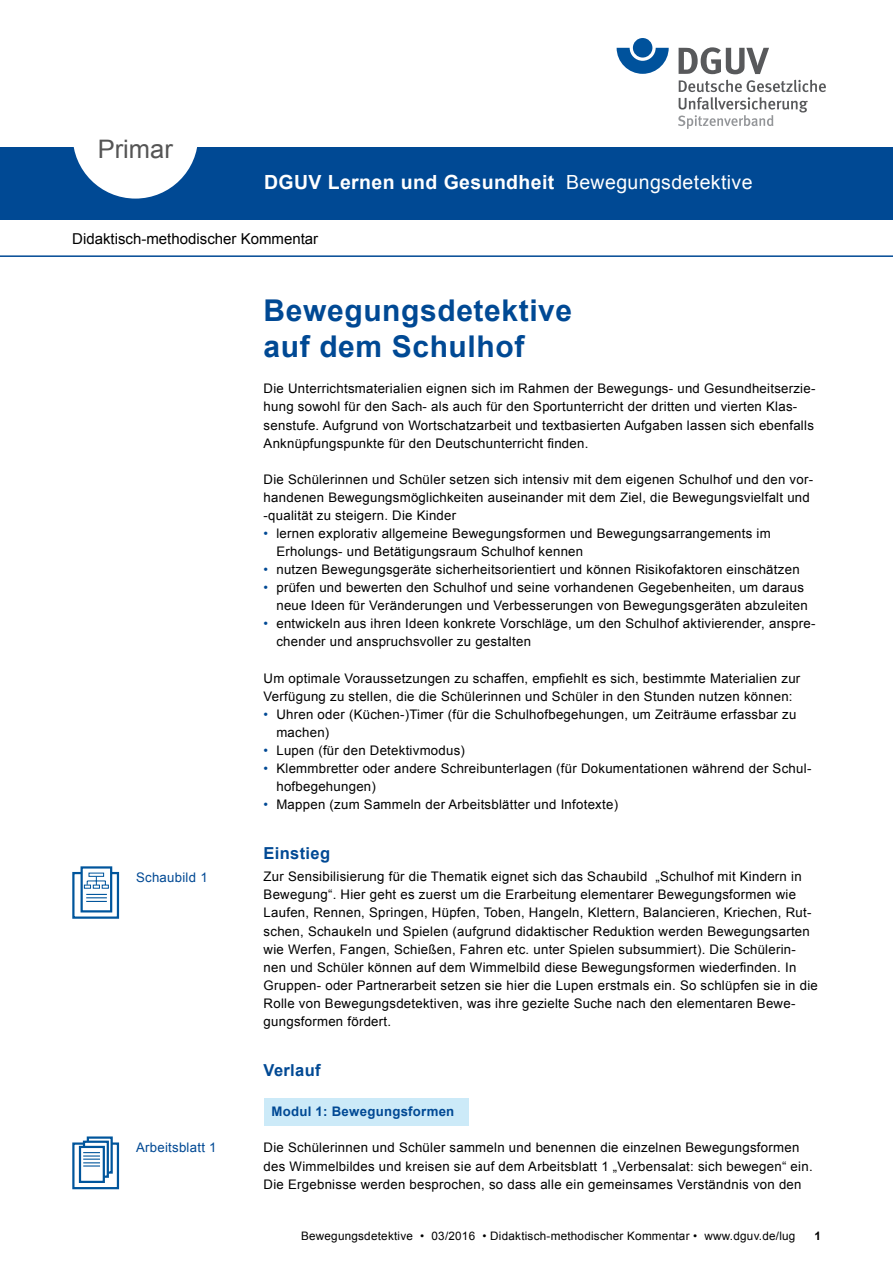
<style>
.page{position:relative;width:893px;height:1263px;background:#fff}
.page>*{position:absolute;margin:0;border:0;box-sizing:border-box;transform-origin:0 0}
.t1{font:700 30px/36.2px "Arial";letter-spacing:.02em;color:#004994}
.t2{font:25.5px "Arial";color:#555}
.t3{font:700 19.5px "Arial";letter-spacing:.02em;color:#fff}
.t4{font:700 16.5px "Arial";letter-spacing:.02em;color:#004994}
.t5{font:15px "Arial";color:#000}
.t6{font:13.2px/18px "Arial";letter-spacing:.02em;color:#000}
.t7{font:13.2px "Arial";letter-spacing:.02em;color:#004994}
.t8{font:700 13.2px "Arial";letter-spacing:.02em;color:#004994}
.t9{font:11.7px "Arial";letter-spacing:.02em;color:#000}
.t10{font:700 11.7px "Arial";color:#000}
.s1{font-weight:400}
.s2{color:#004994}
</style>
<div class="page">
<div style="left:264px;top:1098px;width:205px;height:27px;background:#cceaf8"></div>
<div style="left:0;top:147px;width:893px;height:73px;background:#004994"></div>
<svg style="left:73px;top:147px;width:125px;height:52px"></svg>
<svg style="left:617px;top:48px;width:52px;height:26px"></svg>
<div style="left:633px;top:38px;width:19px;height:20px;background:#00529c;border-radius:50%"></div>
<svg style="left:679px;top:47px;width:90px;height:27px"></svg>
<svg style="left:678px;top:80px;width:148px;height:49px"></svg>
<div style="left:73px;top:873px;width:45px;height:45px;background:linear-gradient(to right,#fff,#fff)"></div>
<div style="left:72px;top:872px;width:47px;height:46px;border:2px solid #00559c"></div>
<div style="left:82px;top:867px;width:29px;height:44px;background:#fff"></div>
<div style="left:81px;top:866px;width:31px;height:46px;border:2px solid #00559c"></div>
<svg style="left:86px;top:894px;width:21px;height:8px"></svg>
<svg style="left:89px;top:873px;width:15px;height:3px"></svg>
<svg style="left:84px;top:876px;width:25px;height:12px"></svg>
<hr style="left:0;top:255px;width:893px;height:2px;background:#004994">
<div style="left:72px;top:1142px;width:47px;height:47px;border:2px solid #00559c"></div>
<div style="left:88px;top:1137px;width:24px;height:35px;background:#fff"></div>
<div style="left:87px;top:1136px;width:26px;height:38px;border:2px solid #00559c"></div>
<svg style="left:83px;top:1140px;width:26px;height:38px"></svg>
<div style="left:79px;top:1146px;width:26px;height:37px;background:#fff;border:2px solid #00559c"></div>
<svg style="left:83px;top:1152px;width:17px;height:14px"></svg>
<h2 class="t2" style="left:98px;top:132px;width:77px">Primar</h2>
<h3 class="t3" style="left:264px;top:169px;width:490px">DGUV Lernen und Gesundheit <span class="s1">Bewegungsdetektive</span></h3>
<p class="t5" style="left:72px;top:229px;width:247px">Didaktisch-methodischer Kommentar</p>
<p class="t7" style="left:136px;top:868px;width:73px">Schaubild 1</p>
<p class="t7" style="left:136px;top:1139px;width:82px">Arbeitsblatt 1</p>
<h1 class="t1" style="left:264px;top:293px;width:310px">Bewegungsdetektive auf dem Schulhof</h1>
<p class="t6" style="left:264px;top:380px;width:553px">Die Unterrichtsmaterialien eignen sich im Rahmen der Bewegungs- und Gesundheitserzie&shy;hung sowohl für den Sach- als auch für den Sportunterricht der dritten und vierten Klas&shy;senstufe. Aufgrund von Wortschatzarbeit und textbasierten Aufgaben lassen sich ebenfalls Anknüpfungspunkte für den Deutschunterricht finden.</p>
<p class="t6" style="left:264px;top:470px;width:551px">Die Schülerinnen und Schüler setzen sich intensiv mit dem eigenen Schulhof und den vor&shy;handenen Bewegungsmöglichkeiten auseinander mit dem Ziel, die Bewegungsvielfalt und -qualität zu steigern. Die Kinder</p>
<p class="t6" style="left:276px;top:524px;width:496px;text-indent:-13px"><span class="s2">•</span> lernen explorativ allgemeine Bewegungsformen und Bewegungsarrangements im<br>Erholungs- und Betätigungsraum Schulhof kennen</p>
<p class="t6" style="left:264px;top:561px;width:537px"><span class="s2">•</span> nutzen Bewegungsgeräte sicherheitsorientiert und können Risikofaktoren einschätzen</p>
<p class="t6" style="left:264px;top:579px;width:546px;text-align:right"><span class="s2">•</span> prüfen und bewerten den Schulhof und seine vorhandenen Gegebenheiten, um daraus neue Ideen für Veränderungen und Verbesserungen von Bewegungsgeräten abzuleiten</p>
<p class="t6" style="left:276px;top:615px;width:541px;text-indent:-13px"><span class="s2">•</span> entwickeln aus ihren Ideen konkrete Vorschläge, um den Schulhof aktivierender, anspre&shy;chender und anspruchsvoller zu gestalten</p>
<p class="t6" style="left:264px;top:669px;width:538px">Um optimale Voraussetzungen zu schaffen, empfiehlt es sich, bestimmte Materialien zur<br>Verfügung zu stellen, die die Schülerinnen und Schüler in den Stunden nutzen können:</p>
<p class="t6" style="left:276px;top:705px;width:521px;text-indent:-13px"><span class="s2">•</span> Uhren oder (Küchen-)Timer (für die Schulhofbegehungen, um Zeiträume erfassbar zu machen)</p>
<p class="t6" style="left:264px;top:741px;width:203px"><span class="s2">•</span> Lupen (für den Detektivmodus)</p>
<p class="t6" style="left:276px;top:759px;width:536px;text-indent:-13px"><span class="s2">•</span> Klemmbretter oder andere Schreibunterlagen (für Dokumentationen während der Schul&shy;hofbegehungen)</p>
<p class="t6" style="left:264px;top:795px;width:356px"><span class="s2">•</span> Mappen (zum Sammeln der Arbeitsblätter und Infotexte)</p>
<p class="t4" style="left:264px;top:842px;width:68px">Einstieg</p>
<p class="t6" style="left:264px;top:868px;width:556px">Zur Sensibilisierung für die Thematik eignet sich das Schaubild „Schulhof mit Kindern in Bewegung“. Hier geht es zuerst um die Erarbeitung elementarer Bewegungsformen wie Laufen, Rennen, Springen, Hüpfen, Toben, Hangeln, Klettern, Balancieren, Kriechen, Rut&shy;schen, Schaukeln und Spielen (aufgrund didaktischer Reduktion werden Bewegungsarten wie Werfen, Fangen, Schießen, Fahren etc. unter Spielen subsummiert). Die Schülerin&shy;nen und Schüler können auf dem Wimmelbild diese Bewegungsformen wiederfinden. In Gruppen- oder Partnerarbeit setzen sie hier die Lupen erstmals ein. So schlüpfen sie in die Rolle von Bewegungsdetektiven, was ihre gezielte Suche nach den elementaren Bewe&shy;gungsformen fördert.</p>
<p class="t4" style="left:264px;top:1059px;width:59px">Verlauf</p>
<p class="t8" style="left:271px;top:1103px;width:184px">Modul 1: Bewegungsformen</p>
<p class="t6" style="left:264px;top:1139px;width:550px">Die Schülerinnen und Schüler sammeln und benennen die einzelnen Bewegungsformen des Wimmelbildes und kreisen sie auf dem Arbeitsblatt 1 „Verbensalat: sich bewegen“ ein.<br>Die Ergebnisse werden besprochen, so dass alle ein gemeinsames Verständnis von den</p>
<p class="t9" style="left:301px;top:1228px;width:496px">Bewegungsdetektive • 03/2016 • Didaktisch-methodischer Kommentar • www.dguv.de/lug</p>
<p class="t10" style="left:815px;top:1228px;width:8px">1</p>
</div>
